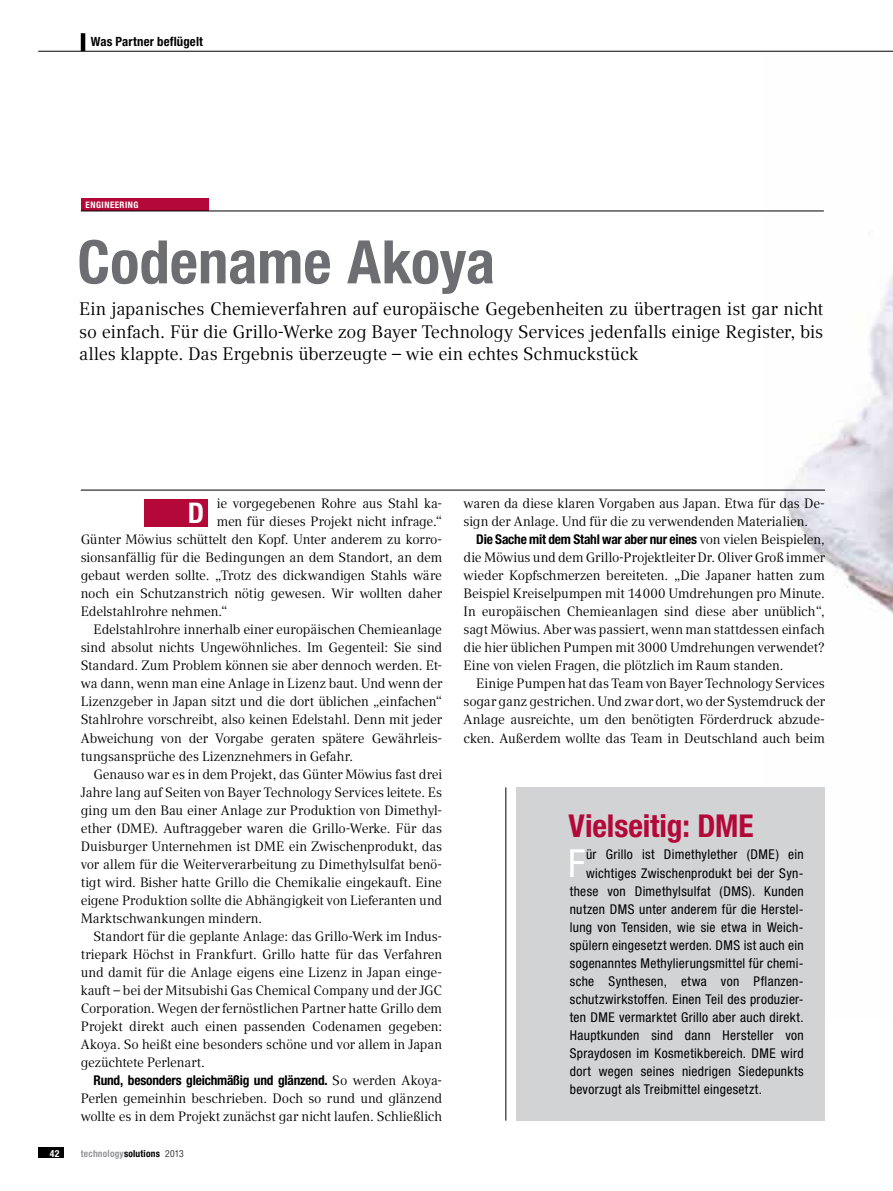
<style>
.page{position:relative;width:893px;height:1191px;background:#fff}
.page>*{position:absolute;margin:0;border:0;box-sizing:border-box;transform-origin:0 0}
.t1{font:700 condensed 60px "Helvetica Neue LT Pro";color:#6d6e71}
.t2{font:condensed 38.7px "Helvetica Neue LT Pro";color:#fff}
.t3{font:700 condensed 31.5px "Helvetica Neue LT Pro";letter-spacing:-.005em;color:#b30838}
.t4{font:700 condensed 28.5px "Helvetica Neue LT Pro";color:#fff}
.t5{font:18px/22.5px "Compatil Text LT Pro";letter-spacing:-.015em;color:#000;text-align:justify}
.t6{font:13.5px/18px "Compatil Text LT Pro";letter-spacing:-.015em;color:#000}
.t7{font:condensed 13.5px "Helvetica Neue LT Pro";letter-spacing:.025em;color:#000}
.t8{font:700 condensed 13.5px "Helvetica Neue LT Pro";letter-spacing:-.015em;color:#000}
.t9{font:700 condensed 12.75px "Helvetica Neue LT Pro";letter-spacing:.015em;color:#000}
.t10{font:700 condensed 9.75px "Helvetica Neue LT Pro";letter-spacing:.02em;color:#939598}
.t11{font:700 condensed 9.75px "Helvetica Neue LT Pro";color:#fff}
.t12{font:700 condensed 9px "Helvetica Neue LT Pro";color:#fff}
.s1{font-family:"Compatil Text LT Pro";font-weight:400;font-stretch:normal}
.s2{color:#000}
.s3{font-weight:300;color:#000}
</style>
<div class="page">
<img style="left:761px;top:50px;width:132px;height:565px">
<div style="left:38px;top:1147px;width:26px;height:11px;background:#000"></div>
<hr style="left:38px;top:51px;width:855px;height:1px;background:#000">
<hr style="left:81px;top:33px;width:4px;height:18px;background:#000">
<hr style="left:81px;top:490px;width:744px;height:1px;background:#000">
<div style="left:145px;top:499px;width:63px;height:27px;background:#b30838"></div>
<div style="left:517px;top:787px;width:308px;height:333px;background:#d1d3d4"></div>
<hr style="left:506px;top:787px;width:1px;height:333px;background:#000">
<div style="left:81px;top:199px;width:127px;height:12px;background:#b30838"></div>
<hr style="left:81px;top:211px;width:743px;height:1px;background:#000">
<p class="t9" style="left:91px;top:34px;width:114px">Was Partner beflügelt</p>
<p class="t12" style="left:86px;top:199px;width:30px">engineeri</p>
<p class="t12" style="left:128px;top:199px;width:11px">ng</p>
<h1 class="t1" style="left:77px;top:226px;width:419px">Codename Akoya</h1>
<p class="t5" style="left:79px;top:298px;width:746px">Ein japanisches Chemieverfahren auf europäische Gegebenheiten zu übertragen ist gar nicht so einfach. Für die Grillo-Werke zog Bayer Technology Services jedenfalls einige Register, bis alles klappte. Das Ergebnis überzeugte – wie ein echtes Schmuckstück</p>
<p class="t6" style="left:217px;top:495px;width:227px">ie vorgegebenen Rohre aus Stahl ka-</p>
<p class="t6" style="left:217px;top:513px;width:227px">men für dieses Projekt nicht infrage.“</p>
<p class="t6" style="left:81px;top:531px;width:361px">Günter Möwius schüttelt den Kopf. Unter anderem zu korro-</p>
<p class="t6" style="left:81px;top:549px;width:363px">sionsanfällig für die Bedingungen an dem Standort, an dem</p>
<p class="t6" style="left:81px;top:567px;width:363px">gebaut werden sollte. „Trotz des dickwandigen Stahls wäre</p>
<p class="t6" style="left:81px;top:585px;width:363px">noch ein Schutzanstrich nötig gewesen. Wir wollten daher</p>
<p class="t6" style="left:81px;top:603px;width:148px">Edelstahlrohre nehmen.“</p>
<p class="t6" style="left:94px;top:621px;width:350px">Edelstahlrohre innerhalb einer europäischen Chemieanlage</p>
<p class="t6" style="left:81px;top:639px;width:363px">sind absolut nichts Ungewöhnliches. Im Gegenteil: Sie sind</p>
<p class="t6" style="left:81px;top:657px;width:363px">Standard. Zum Problem können sie aber dennoch werden. Et-</p>
<p class="t6" style="left:81px;top:675px;width:363px">wa dann, wenn man eine Anlage in Lizenz baut. Und wenn der</p>
<p class="t6" style="left:81px;top:693px;width:363px">Lizenzgeber in Japan sitzt und die dort üblichen „einfachen“</p>
<p class="t6" style="left:81px;top:711px;width:363px">Stahlrohre vorschreibt, also keinen Edelstahl. Denn mit jeder</p>
<p class="t6" style="left:81px;top:729px;width:363px">Abweichung von der Vorgabe geraten spätere Gewährleis-</p>
<p class="t6" style="left:81px;top:747px;width:274px">tungsansprüche des Lizenznehmers in Gefahr.</p>
<p class="t6" style="left:94px;top:765px;width:350px">Genauso war es in dem Projekt, das Günter Möwius fast drei</p>
<p class="t6" style="left:81px;top:783px;width:363px">Jahre lang auf Seiten von Bayer Technology Services leitete. Es</p>
<p class="t6" style="left:81px;top:801px;width:363px">ging um den Bau einer Anlage zur Produktion von Dimethyl-</p>
<p class="t6" style="left:81px;top:819px;width:363px">ether (DME). Auftraggeber waren die Grillo-Werke. Für das</p>
<p class="t6" style="left:81px;top:837px;width:363px">Duisburger Unternehmen ist DME ein Zwischenprodukt, das</p>
<p class="t6" style="left:81px;top:855px;width:363px">vor allem für die Weiterverarbeitung zu Dimethylsulfat benö-</p>
<p class="t6" style="left:81px;top:873px;width:363px">tigt wird. Bisher hatte Grillo die Chemikalie eingekauft. Eine</p>
<p class="t6" style="left:81px;top:891px;width:363px">eigene Produktion sollte die Abhängigkeit von Lieferanten und</p>
<p class="t6" style="left:81px;top:909px;width:183px">Marktschwankungen mindern.</p>
<p class="t6" style="left:94px;top:927px;width:350px">Standort für die geplante Anlage: das Grillo-Werk im Indus-</p>
<p class="t6" style="left:81px;top:945px;width:363px">triepark Höchst in Frankfurt. Grillo hatte für das Verfahren</p>
<p class="t6" style="left:81px;top:963px;width:363px">und damit für die Anlage eigens eine Lizenz in Japan einge-</p>
<p class="t6" style="left:81px;top:981px;width:363px">kauft – bei der Mitsubishi Gas Chemical Company und der JGC</p>
<p class="t6" style="left:81px;top:999px;width:363px">Corporation. Wegen der fernöstlichen Partner hatte Grillo dem</p>
<p class="t6" style="left:81px;top:1017px;width:363px">Projekt direkt auch einen passenden Codenamen gegeben:</p>
<p class="t6" style="left:81px;top:1035px;width:363px">Akoya. So heißt eine besonders schöne und vor allem in Japan</p>
<p class="t6" style="left:81px;top:1053px;width:126px">gezüchtete Perlenart.</p>
<p class="t8" style="left:94px;top:1071px;width:350px">Rund, besonders gleichmäßig und glänzend. <span class="s1">So werden Akoya-</span></p>
<p class="t6" style="left:81px;top:1089px;width:363px">Perlen gemeinhin beschrieben. Doch so rund und glänzend wollte es in dem Projekt zunächst gar nicht laufen. Schließlich</p>
<h3 class="t4" style="left:188px;top:495px;width:18px">D</h3>
<p class="t11" style="left:50px;top:1147px;width:11px">42</p>
<p class="t10" style="left:81px;top:1147px;width:104px">technology<span class="s2">solutions</span> <span class="s3">2013</span></p>
<p class="t6" style="left:463px;top:495px;width:363px">waren da diese klaren Vorgaben aus Japan. Etwa für das De&shy;sign der Anlage. Und für die zu verwendenden Materialien.</p>
<p class="t8" style="left:476px;top:531px;width:350px">Die Sache mit dem Stahl war aber nur eines <span class="s1">von vielen Beispielen,</span></p>
<p class="t6" style="left:463px;top:549px;width:363px;text-align:justify">die Möwius und dem Grillo-Projektleiter Dr. Oliver Groß immer wieder Kopfschmerzen bereiteten. „Die Japaner hatten zum Beispiel Kreiselpumpen mit 14000 Umdrehungen pro Minute.<br>In europäischen Chemieanlagen sind diese aber unüblich“, sagt Möwius. Aber was passiert, wenn man stattdessen einfach die hier üblichen Pumpen mit 3000 Umdrehungen verwendet?<br>Eine von vielen Fragen, die plötzlich im Raum standen.</p>
<p class="t6" style="left:463px;top:675px;width:363px;text-align:justify;text-indent:13px">Einige Pumpen hat das Team von Bayer Technology Services sogar ganz gestrichen. Und zwar dort, wo der Systemdruck der Anlage ausreichte, um den benötigten Förderdruck abzude&shy;cken. Außerdem wollte das Team in Deutschland auch beim</p>
<h3 class="t3" style="left:569px;top:806px;width:186px">Vielseitig: DME</h3>
<h2 class="t2" style="left:568px;top:841px;width:19px">F</h2>
<p class="t7" style="left:586px;top:847px;width:219px">ür Grillo ist Dimethylether (DME) ein</p>
<p class="t7" style="left:586px;top:865px;width:219px">wichtiges Zwischenprodukt bei der Syn-</p>
<p class="t7" style="left:570px;top:883px;width:235px">these von Dimethylsulfat (DMS). Kunden</p>
<p class="t7" style="left:570px;top:901px;width:235px">nutzen DMS unter anderem für die Herstel-</p>
<p class="t7" style="left:570px;top:919px;width:235px">lung von Tensiden, wie sie etwa in Weich-</p>
<p class="t7" style="left:570px;top:937px;width:235px">spülern eingesetzt werden. DMS ist auch ein</p>
<p class="t7" style="left:570px;top:955px;width:235px">sogenanntes Methylierungsmittel für chemi-</p>
<p class="t7" style="left:570px;top:973px;width:235px">sche Synthesen, etwa von Pflanzen-</p>
<p class="t7" style="left:570px;top:991px;width:235px">schutzwirkstoffen. Einen Teil des produzier-</p>
<p class="t7" style="left:570px;top:1009px;width:235px">ten DME vermarktet Grillo aber auch direkt.</p>
<p class="t7" style="left:570px;top:1027px;width:235px">Hauptkunden sind dann Hersteller von</p>
<p class="t7" style="left:570px;top:1045px;width:235px">Spraydosen im Kosmetikbereich. DME wird</p>
<p class="t7" style="left:570px;top:1063px;width:235px">dort wegen seines niedrigen Siedepunkts</p>
<p class="t7" style="left:570px;top:1081px;width:194px">bevorzugt als Treibmittel eingesetzt.</p>
</div>
